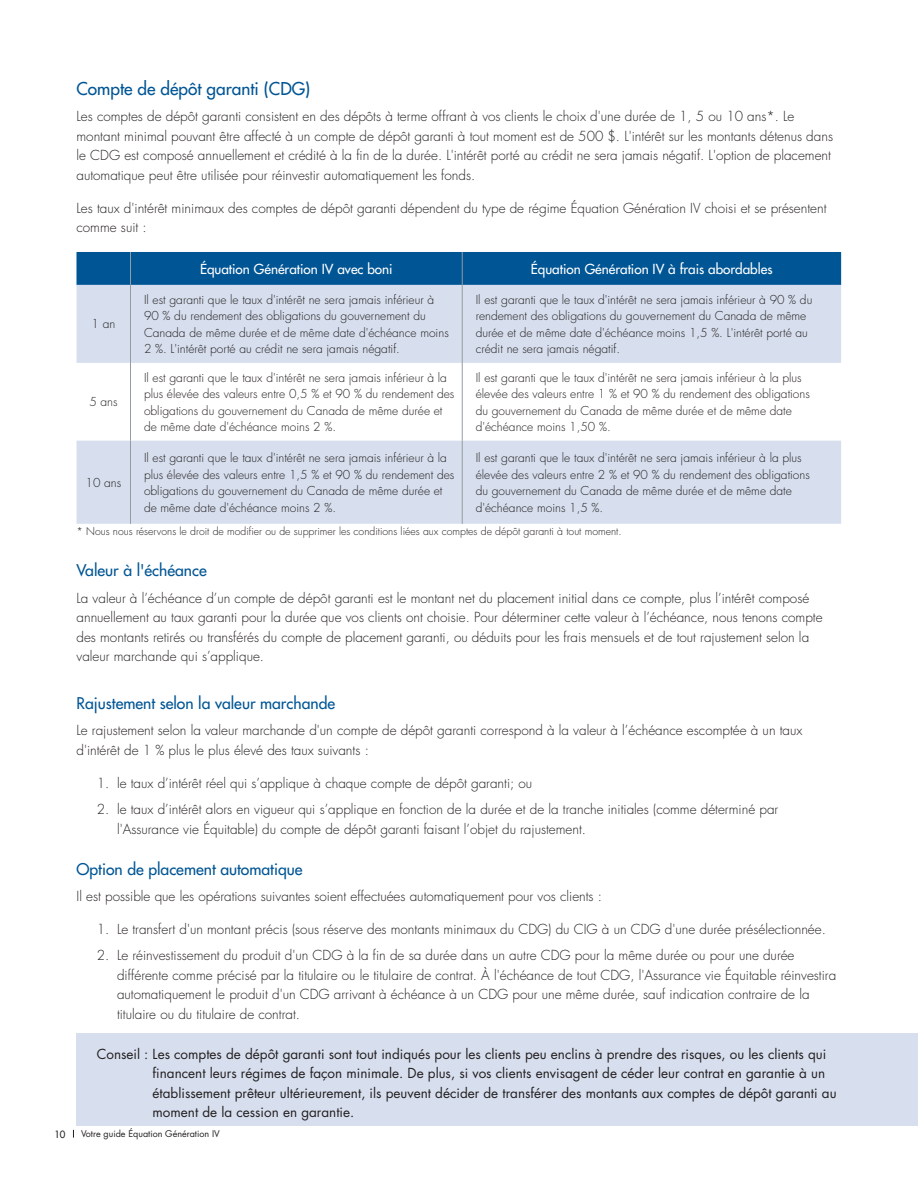
<style>
.page{position:relative;width:918px;height:1188px;background:#fff}
.page>*{position:absolute;margin:0;border:0;box-sizing:border-box;transform-origin:0 0}
.t1{font:500 17.25px "Futura Std";color:#005595}
.t2{font:500 15.75px "Futura Std";color:#005595}
.t3{font:300 13.5px/19.5px "Futura Std";color:#231f20}
.t4{font:13.5px/19.5px "Futura Std";color:#231f20}
.t5{font:500 13.5px "Futura Std";color:#fff}
.t6{font:300 12px/16.5px "Futura Std";color:#231f20}
.t7{font:300 10.5px "Futura Std";color:#231f20}
.t8{font:500 9.75px "Futura Std";color:#231f20}
.t9{font:9px "Futura Std";color:#231f20}
</style>
<div class="page">
<div style="left:76px;top:1033px;width:842px;height:92px;background:#d7dfee"></div>
<div style="left:76px;top:252px;width:765px;height:33px;background:#005595"></div>
<svg style="left:76px;top:285px;width:765px;height:239px;fill:#d7dfee"></svg>
<hr style="left:130px;top:252px;width:1px;height:33px;background:#959ca1">
<hr style="left:462px;top:252px;width:1px;height:33px;background:#959ca1">
<hr style="left:130px;top:285px;width:1px;height:78px;background:#959ca1">
<hr style="left:130px;top:363px;width:1px;height:78px;background:#959ca1">
<hr style="left:130px;top:441px;width:1px;height:83px;background:#959ca1">
<hr style="left:462px;top:285px;width:1px;height:78px;background:#959ca1">
<hr style="left:462px;top:363px;width:1px;height:78px;background:#959ca1">
<hr style="left:462px;top:441px;width:1px;height:83px;background:#959ca1">
<p class="t1" style="left:76px;top:78px;width:235px">Compte de dépôt garanti (CDG)</p>
<p class="t3" style="left:76px;top:107px;width:758px">Les comptes de dépôt garanti consistent en des dépôts à terme offrant à vos clients le choix d'une durée de 1, 5 ou 10 ans*. Le montant minimal pouvant être affecté à un compte de dépôt garanti à tout moment est de 500 $. L'intérêt sur les montants détenus dans le CDG est composé annuellement et crédité à la fin de la durée. L'intérêt porté au crédit ne sera jamais négatif. L'option de placement automatique peut être utilisée pour réinvestir automatiquement les fonds.</p>
<p class="t3" style="left:76px;top:199px;width:752px">Les taux d'intérêt minimaux des comptes de dépôt garanti dépendent du type de régime Équation Génération IV choisi et se présentent comme suit :</p>
<p class="t5" style="left:200px;top:261px;width:194px">Équation Génération IV avec boni</p>
<p class="t5" style="left:531px;top:261px;width:243px">Équation Génération IV à frais abordables</p>
<p class="t6" style="left:92px;top:316px;width:25px">1 an</p>
<p class="t6" style="left:89px;top:394px;width:30px">5 ans</p>
<p class="t6" style="left:144px;top:291px;width:306px">Il est garanti que le taux d'intérêt ne sera jamais inférieur à 90 % du rendement des obligations du gouvernement du Canada de même durée et de même date d'échéance moins 2 %. L'intérêt porté au crédit ne sera jamais négatif.</p>
<p class="t6" style="left:476px;top:291px;width:338px">Il est garanti que le taux d'intérêt ne sera jamais inférieur à 90 % du rendement des obligations du gouvernement du Canada de même durée et de même date d'échéance moins 1,5 %. L'intérêt porté au crédit ne sera jamais négatif.</p>
<p class="t6" style="left:144px;top:369px;width:312px">Il est garanti que le taux d'intérêt ne sera jamais inférieur à la plus élevée des valeurs entre 0,5 % et 90 % du rendement des obligations du gouvernement du Canada de même durée et de même date d'échéance moins 2 %.</p>
<p class="t6" style="left:476px;top:369px;width:336px">Il est garanti que le taux d'intérêt ne sera jamais inférieur à la plus élevée des valeurs entre 1 % et 90 % du rendement des obligations du gouvernement du Canada de même durée et de même date d'échéance moins 1,50 %.</p>
<p class="t6" style="left:144px;top:450px;width:312px">Il est garanti que le taux d'intérêt ne sera jamais inférieur à la plus élevée des valeurs entre 1,5 % et 90 % du rendement des obligations du gouvernement du Canada de même durée et de même date d'échéance moins 2 %.</p>
<p class="t6" style="left:476px;top:450px;width:336px">Il est garanti que le taux d'intérêt ne sera jamais inférieur à la plus élevée des valeurs entre 2 % et 90 % du rendement des obligations du gouvernement du Canada de même durée et de même date d'échéance moins 1,5 %.</p>
<p class="t7" style="left:76px;top:525px;width:547px">* Nous nous réservons le droit de modifier ou de supprimer les conditions liées aux comptes de dépôt garanti à tout moment.</p>
<p class="t2" style="left:76px;top:561px;width:132px">Valeur à l'échéance</p>
<p class="t3" style="left:76px;top:588px;width:748px">La valeur à l’échéance d’un compte de dépôt garanti est le montant net du placement initial dans ce compte, plus l’intérêt composé annuellement au taux garanti pour la durée que vos clients ont choisie. Pour déterminer cette valeur à l’échéance, nous tenons compte des montants retirés ou transférés du compte de placement garanti, ou déduits pour les frais mensuels et de tout rajustement selon la valeur marchande qui s’applique.</p>
<p class="t2" style="left:76px;top:693px;width:260px">Rajustement selon la valeur marchande</p>
<p class="t3" style="left:76px;top:721px;width:728px">Le rajustement selon la valeur marchande d'un compte de dépôt garanti correspond à la valeur à l’échéance escomptée à un taux d'intérêt de 1 % plus le plus élevé des taux suivants :</p>
<p class="t3" style="left:97px;top:774px;width:437px">1. le taux d’intérêt réel qui s’applique à chaque compte de dépôt garanti; ou</p>
<p class="t3" style="left:117px;top:800px;width:663px;text-indent:-20px">2. le taux d’intérêt alors en vigueur qui s’applique en fonction de la durée et de la tranche initiales (comme déterminé par l'Assurance vie Équitable) du compte de dépôt garanti faisant l’objet du rajustement.</p>
<p class="t2" style="left:76px;top:859px;width:228px">Option de placement automatique</p>
<p class="t3" style="left:76px;top:887px;width:527px">Il est possible que les opérations suivantes soient effectuées automatiquement pour vos clients :</p>
<p class="t3" style="left:97px;top:920px;width:731px">1. Le transfert d'un montant précis (sous réserve des montants minimaux du CDG) du CIG à un CDG d'une durée présélectionnée.</p>
<p class="t3" style="left:117px;top:946px;width:721px;text-indent:-20px">2. Le réinvestissement du produit d'un CDG à la fin de sa durée dans un autre CDG pour la même durée ou pour une durée différente comme précisé par la titulaire ou le titulaire de contrat. À l'échéance de tout CDG, l'Assurance vie Équitable réinvestira automatiquement le produit d'un CDG arrivant à échéance à un CDG pour une même durée, sauf indication contraire de la titulaire ou du titulaire de contrat.</p>
<p class="t4" style="left:153px;top:1044px;width:685px;text-indent:-56px">Conseil : Les comptes de dépôt garanti sont tout indiqués pour les clients peu enclins à prendre des risques, ou les clients qui financent leurs régimes de façon minimale. De plus, si vos clients envisagent de céder leur contrat en garantie à un établissement prêteur ultérieurement, ils peuvent décider de transférer des montants aux comptes de dépôt garanti au moment de la cession en garantie.</p>
<p class="t6" style="left:86px;top:475px;width:37px">10 ans</p>
<p class="t8" style="left:54px;top:1128px;width:13px">10</p>
<p class="t9" style="left:81px;top:1128px;width:140px">Votre guide Équation Génération IV</p>
</div>
